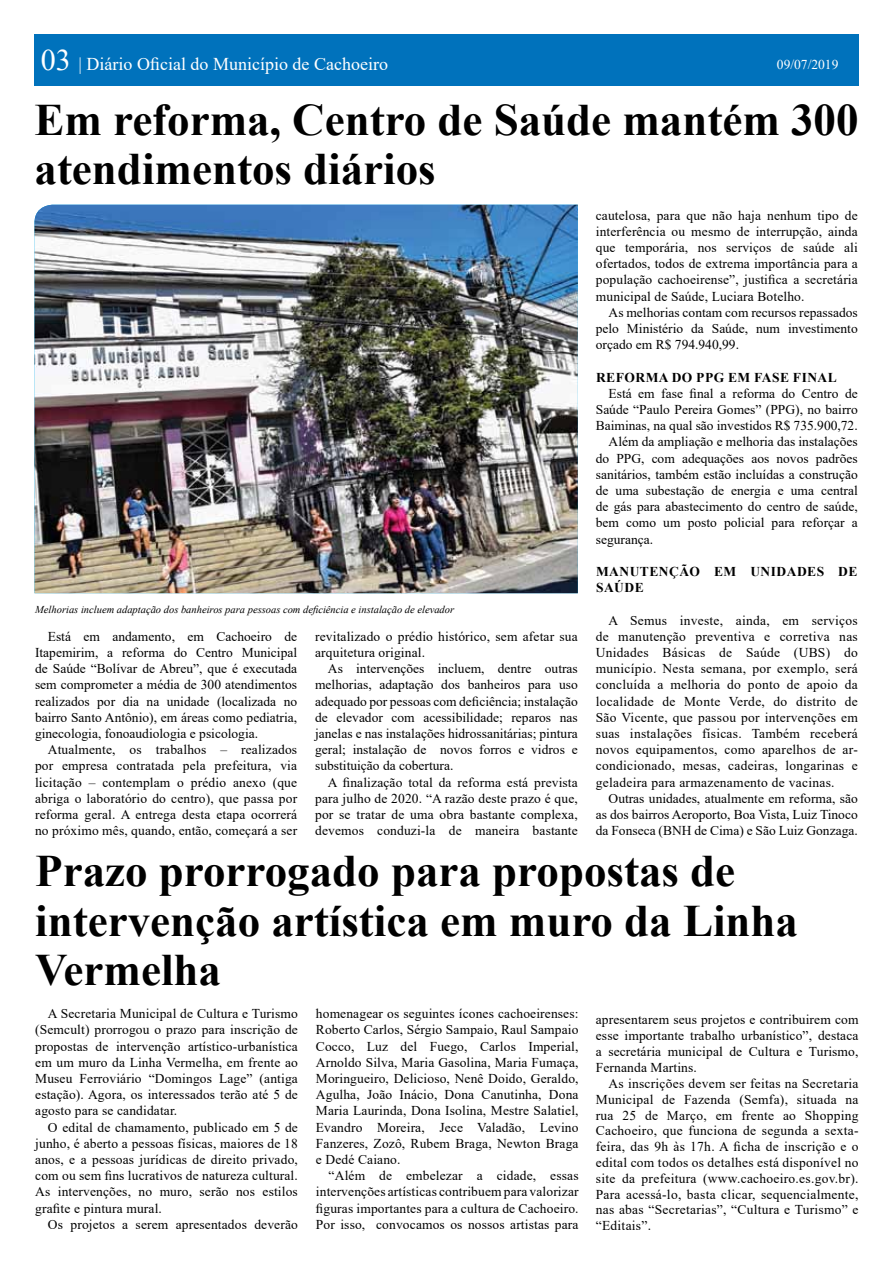
<style>
.page{position:relative;width:893px;height:1263px;background:#fff}
.page>*{position:absolute;margin:0;border:0;box-sizing:border-box;transform-origin:0 0}
.t1{font:700 45px/49.5px "Times New Roman";color:#000}
.t2{font:18px "Times New Roman";color:#fff}
.t3{font:13.5px/16.2px "Times New Roman";letter-spacing:.01em;color:#000;text-align:justify}
.t4{font:700 13.5px/16.2px "Times New Roman";letter-spacing:.035em;color:#000}
.t5{font:13.5px "Times New Roman";color:#fff}
.t6{font:italic 10.5px "Times New Roman";color:#000}
.s1{font-size:30px}
</style>
<div class="page">
<div style="left:34px;top:34px;width:824px;height:52px;background:#0072bc"></div>
<img style="left:34px;top:205px;width:544px;height:388px">
<h2 class="t2" style="left:41px;top:51px;width:349px"><span class="s1">03</span> | Diário Oficial do Município de Cachoeiro</h2>
<p class="t5" style="left:777px;top:54px;width:63px">09/07/2019</p>
<h1 class="t1" style="left:34px;top:94px;width:825px">Em reforma, Centro de Saúde mantém 300 atendimentos diários</h1>
<p class="t3" style="left:596px;top:207px;width:264px">cautelosa, para que não haja nenhum tipo de interferência ou mesmo de interrupção, ainda que temporária, nos serviços de saúde ali ofertados, todos de extrema importância para a população cachoeirense”, justifica a secretária municipal de Saúde, Luciara Botelho.</p>
<p class="t3" style="left:596px;top:304px;width:263px;text-indent:13px">As melhorias contam com recursos repassados pelo Ministério da Saúde, num investimento orçado em R$ 794.940,99.</p>
<p class="t4" style="left:596px;top:369px;width:242px">REFORMA DO PPG EM FASE FINAL</p>
<p class="t3" style="left:609px;top:385px;width:251px">Está em fase final a reforma do Centro de</p>
<p class="t3" style="left:596px;top:401px;width:263px">Saúde “Paulo Pereira Gomes” (PPG), no bairro</p>
<p class="t3" style="left:596px;top:417px;width:263px">Baiminas, na qual são investidos R$ 735.900,72.</p>
<p class="t3" style="left:609px;top:433px;width:251px">Além da ampliação e melhoria das instalações</p>
<p class="t3" style="left:596px;top:450px;width:263px">do PPG, com adequações aos novos padrões</p>
<p class="t3" style="left:596px;top:466px;width:263px">sanitários, também estão incluídas a construção</p>
<p class="t3" style="left:596px;top:482px;width:263px">de uma subestação de energia e uma central</p>
<p class="t3" style="left:596px;top:498px;width:263px">de gás para abastecimento do centro de saúde,</p>
<p class="t3" style="left:596px;top:514px;width:263px">bem como um posto policial para reforçar a</p>
<p class="t3" style="left:596px;top:531px;width:59px">segurança.</p>
<p class="t4" style="left:596px;top:563px;width:263px">MANUTENÇÃO EM UNIDADES DE<br>SAÚDE</p>
<p class="t3" style="left:596px;top:612px;width:264px;text-indent:13px">A Semus investe, ainda, em serviços de manutenção preventiva e corretiva nas Unidades Básicas de Saúde (UBS) do município. Nesta semana, por exemplo, será concluída a melhoria do ponto de apoio da localidade de Monte Verde, do distrito de São Vicente, que passou por intervenções em suas instalações físicas. Também receberá novos equipamentos, como aparelhos de ar&shy;condicionado, mesas, cadeiras, longarinas e geladeira para armazenamento de vacinas.</p>
<p class="t3" style="left:596px;top:790px;width:263px;text-indent:13px">Outras unidades, atualmente em reforma, são as dos bairros Aeroporto, Boa Vista, Luiz Tinoco da Fonseca (BNH de Cima) e São Luiz Gonzaga.</p>
<p class="t6" style="left:35px;top:602px;width:420px">Melhorias incluem adaptação dos banheiros para pessoas com deficiência e instalação de elevador</p>
<p class="t3" style="left:35px;top:628px;width:264px;text-indent:13px">Está em andamento, em Cachoeiro de Itapemirim, a reforma do Centro Municipal de Saúde “Bolívar de Abreu”, que é executada sem comprometer a média de 300 atendimentos realizados por dia na unidade (localizada no bairro Santo Antônio), em áreas como pediatria, ginecologia, fonoaudiologia e psicologia.</p>
<p class="t3" style="left:35px;top:741px;width:264px;text-indent:13px">Atualmente, os trabalhos – realizados por empresa contratada pela prefeitura, via licitação – contemplam o prédio anexo (que abriga o laboratório do centro), que passa por reforma geral. A entrega desta etapa ocorrerá no próximo mês, quando, então, começará a ser</p>
<h1 class="t1" style="left:35px;top:845px;width:764px">Prazo prorrogado para propostas de intervenção artística em muro da Linha<br>Vermelha</h1>
<p class="t3" style="left:35px;top:1005px;width:264px;text-indent:13px">A Secretaria Municipal de Cultura e Turismo (Semcult) prorrogou o prazo para inscrição de propostas de intervenção artístico-urbanística em um muro da Linha Vermelha, em frente ao Museu Ferroviário “Domingos Lage” (antiga estação). Agora, os interessados terão até 5 de agosto para se candidatar.</p>
<p class="t3" style="left:35px;top:1118px;width:264px;text-indent:13px">O edital de chamamento, publicado em 5 de junho, é aberto a pessoas físicas, maiores de 18 anos, e a pessoas jurídicas de direito privado, com ou sem fins lucrativos de natureza cultural.<br>As intervenções, no muro, serão nos estilos grafite e pintura mural.</p>
<p class="t3" style="left:48px;top:1216px;width:251px">Os projetos a serem apresentados deverão</p>
<p class="t3" style="left:315px;top:628px;width:264px">revitalizado o prédio histórico, sem afetar sua arquitetura original.</p>
<p class="t3" style="left:315px;top:660px;width:264px;text-indent:13px">As intervenções incluem, dentre outras melhorias, adaptação dos banheiros para uso adequado por pessoas com deficiência; instalação de elevador com acessibilidade; reparos nas janelas e nas instalações hidrossanitárias; pintura geral; instalação de novos forros e vidros e substituição da cobertura.</p>
<p class="t3" style="left:315px;top:774px;width:264px;text-indent:13px">A finalização total da reforma está prevista para julho de 2020. “A razão deste prazo é que, por se tratar de uma obra bastante complexa, devemos conduzi-la de maneira bastante</p>
<p class="t3" style="left:316px;top:1005px;width:264px">homenagear os seguintes ícones cachoeirenses:<br>Roberto Carlos, Sérgio Sampaio, Raul Sampaio Cocco, Luz del Fuego, Carlos Imperial, Arnoldo Silva, Maria Gasolina, Maria Fumaça, Moringueiro, Delicioso, Nenê Doido, Geraldo, Agulha, João Inácio, Dona Canutinha, Dona Maria Laurinda, Dona Isolina, Mestre Salatiel, Evandro Moreira, Jece Valadão, Levino Fanzeres, Zozô, Rubem Braga, Newton Braga e Dedé Caiano.</p>
<p class="t3" style="left:316px;top:1167px;width:264px;text-indent:13px">“Além de embelezar a cidade, essas intervenções artísticas contribuem para valorizar figuras importantes para a cultura de Cachoeiro.<br>Por isso, convocamos os nossos artistas para</p>
<p class="t3" style="left:596px;top:1011px;width:264px">apresentarem seus projetos e contribuirem com esse importante trabalho urbanístico”, destaca a secretária municipal de Cultura e Turismo, Fernanda Martins.</p>
<p class="t3" style="left:596px;top:1075px;width:264px;line-height:15.8px;text-indent:13px">As inscrições devem ser feitas na Secretaria Municipal de Fazenda (Semfa), situada na rua 25 de Março, em frente ao Shopping Cachoeiro, que funciona de segunda a sexta&shy;feira, das 9h às 17h. A ficha de inscrição e o edital com todos os detalhes está disponível no site da prefeitura (www.cachoeiro.es.gov.br).<br>Para acessá-lo, basta clicar, sequencialmente, nas abas “Secretarias”, “Cultura e Turismo” e “Editais”.</p>
</div>
